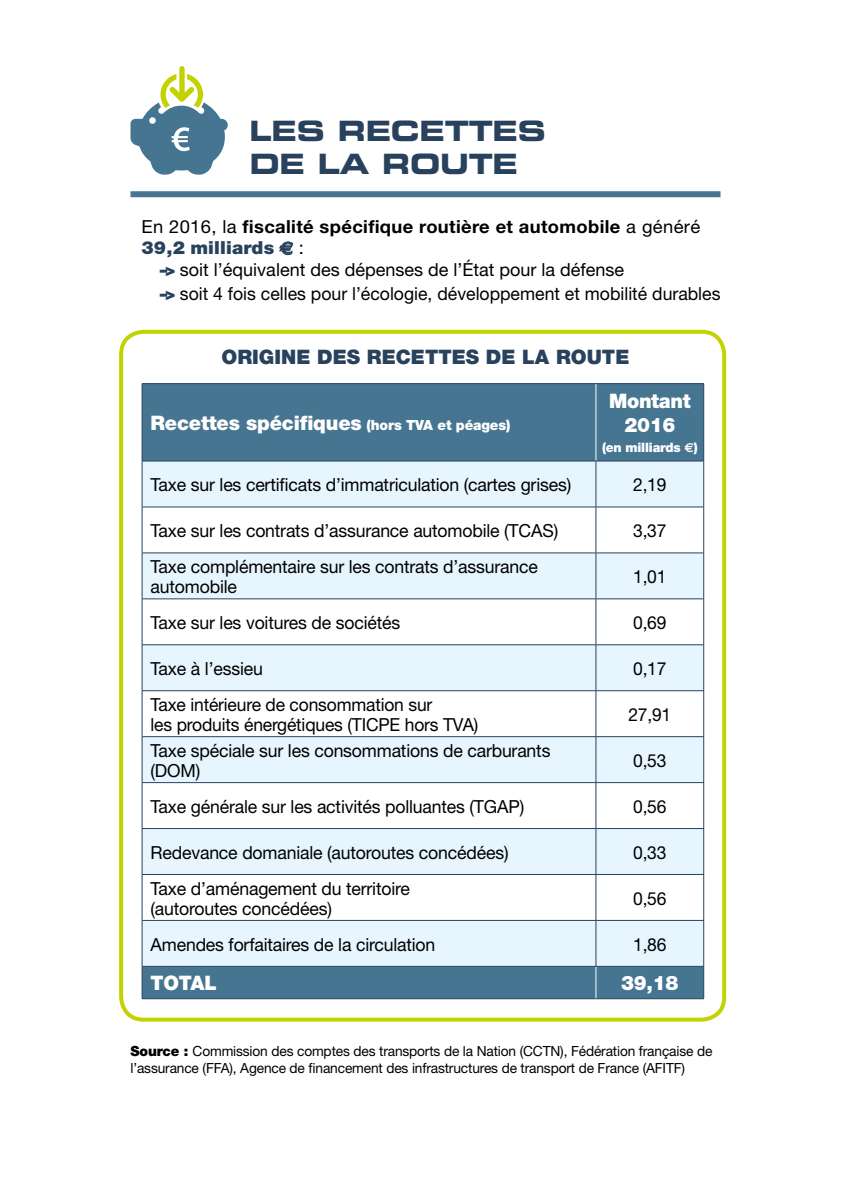
<style>
.page{position:relative;width:851px;height:1191px;background:#fff}
.page>*{position:absolute;margin:0;border:0;box-sizing:border-box;transform-origin:0 0}
.t1{font:28px/33.6px "Eurostile Bold Extended Two";letter-spacing:-.01em;color:#28425d}
.t2{font:900 20px/24px "Helvetica Neue";letter-spacing:-.01em;color:#fff;text-align:center}
.t3{font:900 20px "Helvetica Neue";color:#28425d}
.t4{font:18px/20px "Helvetica Neue";letter-spacing:-.01em;color:#000}
.t5{font:700 18px "Helvetica Neue";letter-spacing:.02em;color:#000}
.t6{font:900 18px "Helvetica Neue";letter-spacing:.01em;color:#28425d}
.t7{font:14px/16.8px "Helvetica Neue";letter-spacing:-.01em;color:#000}
.t8{font:900 13px "Helvetica Neue";letter-spacing:-.015em;color:#fff}
.s1{font-weight:400}
.s2{font-family:"Euro Sans";font-weight:700}
.s3{font-weight:400;color:#000}
.s4{font-weight:900;color:#28425d}
.s5{font-size:14px}
.s6{font-weight:900}
</style>
<div class="page">
<div style="left:119px;top:330px;width:607px;height:691px;border:4px solid #c3d200;border-radius:23px"></div>
<div style="left:143px;top:384px;width:560px;height:614px;background:#467592"></div>
<svg style="left:143px;top:462px;width:560px;height:504px;fill:#e6f5fe"></svg>
<hr style="left:595px;top:384px;width:1px;height:77px;background:#fff">
<hr style="left:595px;top:966px;width:1px;height:32px;background:#fff">
<hr style="left:142px;top:384px;width:1px;height:77px;background:#28425d">
<hr style="left:142px;top:383px;width:454px;height:1px;background:#28425d">
<hr style="left:596px;top:383px;width:107px;height:1px;background:#28425d">
<hr style="left:703px;top:384px;width:1px;height:77px;background:#28425d">
<hr style="left:142px;top:461px;width:1px;height:46px;background:#28425d">
<hr style="left:142px;top:461px;width:454px;height:1px;background:#28425d">
<hr style="left:596px;top:461px;width:107px;height:1px;background:#28425d">
<hr style="left:595px;top:461px;width:1px;height:46px;background:#28425d">
<hr style="left:703px;top:461px;width:1px;height:46px;background:#28425d">
<hr style="left:142px;top:507px;width:1px;height:45px;background:#28425d">
<hr style="left:142px;top:506px;width:454px;height:1px;background:#28425d">
<hr style="left:596px;top:506px;width:107px;height:1px;background:#28425d">
<hr style="left:595px;top:507px;width:1px;height:45px;background:#28425d">
<hr style="left:703px;top:507px;width:1px;height:45px;background:#28425d">
<hr style="left:142px;top:553px;width:1px;height:45px;background:#28425d">
<hr style="left:142px;top:552px;width:454px;height:1px;background:#28425d">
<hr style="left:596px;top:552px;width:107px;height:1px;background:#28425d">
<hr style="left:595px;top:553px;width:1px;height:45px;background:#28425d">
<hr style="left:703px;top:553px;width:1px;height:45px;background:#28425d">
<hr style="left:142px;top:599px;width:1px;height:45px;background:#28425d">
<hr style="left:142px;top:598px;width:454px;height:1px;background:#28425d">
<hr style="left:596px;top:598px;width:107px;height:1px;background:#28425d">
<hr style="left:595px;top:599px;width:1px;height:45px;background:#28425d">
<hr style="left:703px;top:599px;width:1px;height:45px;background:#28425d">
<hr style="left:142px;top:645px;width:1px;height:45px;background:#28425d">
<hr style="left:142px;top:644px;width:454px;height:1px;background:#28425d">
<hr style="left:596px;top:644px;width:107px;height:1px;background:#28425d">
<hr style="left:595px;top:645px;width:1px;height:45px;background:#28425d">
<hr style="left:703px;top:645px;width:1px;height:45px;background:#28425d">
<hr style="left:142px;top:691px;width:1px;height:45px;background:#28425d">
<hr style="left:142px;top:690px;width:454px;height:1px;background:#28425d">
<hr style="left:596px;top:690px;width:107px;height:1px;background:#28425d">
<hr style="left:595px;top:691px;width:1px;height:45px;background:#28425d">
<hr style="left:703px;top:691px;width:1px;height:45px;background:#28425d">
<hr style="left:142px;top:737px;width:1px;height:45px;background:#28425d">
<hr style="left:142px;top:736px;width:454px;height:1px;background:#28425d">
<hr style="left:596px;top:736px;width:107px;height:1px;background:#28425d">
<hr style="left:595px;top:737px;width:1px;height:45px;background:#28425d">
<hr style="left:703px;top:737px;width:1px;height:45px;background:#28425d">
<hr style="left:142px;top:783px;width:1px;height:45px;background:#28425d">
<hr style="left:142px;top:782px;width:454px;height:1px;background:#28425d">
<hr style="left:596px;top:782px;width:107px;height:1px;background:#28425d">
<hr style="left:595px;top:783px;width:1px;height:45px;background:#28425d">
<hr style="left:703px;top:783px;width:1px;height:45px;background:#28425d">
<hr style="left:142px;top:828px;width:1px;height:46px;background:#28425d">
<hr style="left:142px;top:828px;width:454px;height:1px;background:#28425d">
<hr style="left:596px;top:828px;width:107px;height:1px;background:#28425d">
<hr style="left:595px;top:828px;width:1px;height:46px;background:#28425d">
<hr style="left:703px;top:828px;width:1px;height:46px;background:#28425d">
<hr style="left:142px;top:874px;width:1px;height:46px;background:#28425d">
<hr style="left:142px;top:874px;width:454px;height:1px;background:#28425d">
<hr style="left:596px;top:874px;width:107px;height:1px;background:#28425d">
<hr style="left:595px;top:874px;width:1px;height:46px;background:#28425d">
<hr style="left:703px;top:874px;width:1px;height:46px;background:#28425d">
<hr style="left:142px;top:920px;width:1px;height:46px;background:#28425d">
<hr style="left:142px;top:920px;width:454px;height:1px;background:#28425d">
<hr style="left:596px;top:920px;width:107px;height:1px;background:#28425d">
<hr style="left:595px;top:920px;width:1px;height:46px;background:#28425d">
<hr style="left:703px;top:920px;width:1px;height:46px;background:#28425d">
<hr style="left:142px;top:966px;width:1px;height:32px;background:#28425d">
<hr style="left:142px;top:966px;width:454px;height:1px;background:#28425d">
<hr style="left:142px;top:998px;width:454px;height:1px;background:#28425d">
<hr style="left:596px;top:966px;width:107px;height:1px;background:#28425d">
<hr style="left:703px;top:966px;width:1px;height:32px;background:#28425d">
<hr style="left:596px;top:998px;width:107px;height:1px;background:#28425d">
<svg style="left:279px;top:242px;width:14px;height:13px"></svg>
<svg style="left:130px;top:66px;width:98px;height:109px"></svg>
<div style="left:130px;top:191px;width:590px;height:6px;background:#467592"></div>
<h1 class="t1" style="left:249px;top:113px;width:298px">LES RECETTES<br>DE LA ROUTE</h1>
<p class="t5" style="left:141px;top:215px;width:560px"><span class="s1">En 2016, la</span> fiscalité spécifique routière et automobile <span class="s1">a généré</span></p>
<p class="t6" style="left:141px;top:237px;width:164px">39,2 milliards <span class="s2">€</span> <span class="s3">:</span></p>
<p class="t4" style="left:159px;top:259px;width:467px"><span class="s4">-&gt;</span> soit l’équivalent des dépenses de l’État pour la défense</p>
<p class="t4" style="left:159px;top:283px;width:563px"><span class="s4">-&gt;</span> soit 4 fois celles pour l’écologie, développement et mobilité durables</p>
<p class="t3" style="left:221px;top:345px;width:409px">ORIGINE DES RECETTES DE LA ROUTE</p>
<p class="t2" style="left:150px;top:411px;width:361px">Recettes spécifiques <span class="s5">(hors TVA et péages)</span></p>
<p class="t2" style="left:609px;top:389px;width:83px">Montant<br>2016</p>
<p class="t8" style="left:602px;top:439px;width:97px">(en milliards <span class="s2">e</span>)</p>
<p class="t4" style="left:150px;top:474px;width:422px">Taxe sur les certificats d’immatriculation (cartes grises)</p>
<p class="t4" style="left:633px;top:474px;width:35px">2,19</p>
<p class="t4" style="left:150px;top:520px;width:409px">Taxe sur les contrats d’assurance automobile (TCAS)</p>
<p class="t4" style="left:633px;top:520px;width:35px">3,37</p>
<p class="t4" style="left:150px;top:556px;width:389px">Taxe complémentaire sur les contrats d’assurance automobile</p>
<p class="t4" style="left:633px;top:566px;width:35px">1,01</p>
<p class="t4" style="left:150px;top:612px;width:251px">Taxe sur les voitures de sociétés</p>
<p class="t4" style="left:633px;top:612px;width:35px">0,69</p>
<p class="t4" style="left:150px;top:658px;width:114px">Taxe à l’essieu</p>
<p class="t4" style="left:633px;top:658px;width:35px">0,17</p>
<p class="t4" style="left:150px;top:694px;width:329px">Taxe intérieure de consommation sur<br>les produits énergétiques (TICPE hors TVA)</p>
<p class="t4" style="left:628px;top:704px;width:44px">27,91</p>
<p class="t4" style="left:150px;top:740px;width:401px">Taxe spéciale sur les consommations de carburants (DOM)</p>
<p class="t4" style="left:633px;top:750px;width:35px">0,53</p>
<p class="t4" style="left:150px;top:796px;width:375px">Taxe générale sur les activités polluantes (TGAP)</p>
<p class="t4" style="left:633px;top:796px;width:35px">0,56</p>
<p class="t4" style="left:150px;top:842px;width:359px">Redevance domaniale (autoroutes concédées)</p>
<p class="t4" style="left:633px;top:842px;width:35px">0,33</p>
<p class="t4" style="left:150px;top:878px;width:261px">Taxe d’aménagement du territoire (autoroutes concédées)</p>
<p class="t4" style="left:633px;top:888px;width:35px">0,56</p>
<p class="t4" style="left:150px;top:933px;width:286px">Amendes forfaitaires de la circulation</p>
<p class="t4" style="left:633px;top:933px;width:35px">1,86</p>
<p class="t2" style="left:150px;top:971px;width:68px">TOTAL</p>
<p class="t2" style="left:621px;top:971px;width:59px">39,18</p>
<p class="t7" style="left:130px;top:1042px;width:583px"><span class="s6">Source :</span> Commission des comptes des transports de la Nation (CCTN), Fédération française de l’assurance (FFA), Agence de financement des infrastructures de transport de France (AFITF)</p>
</div>
